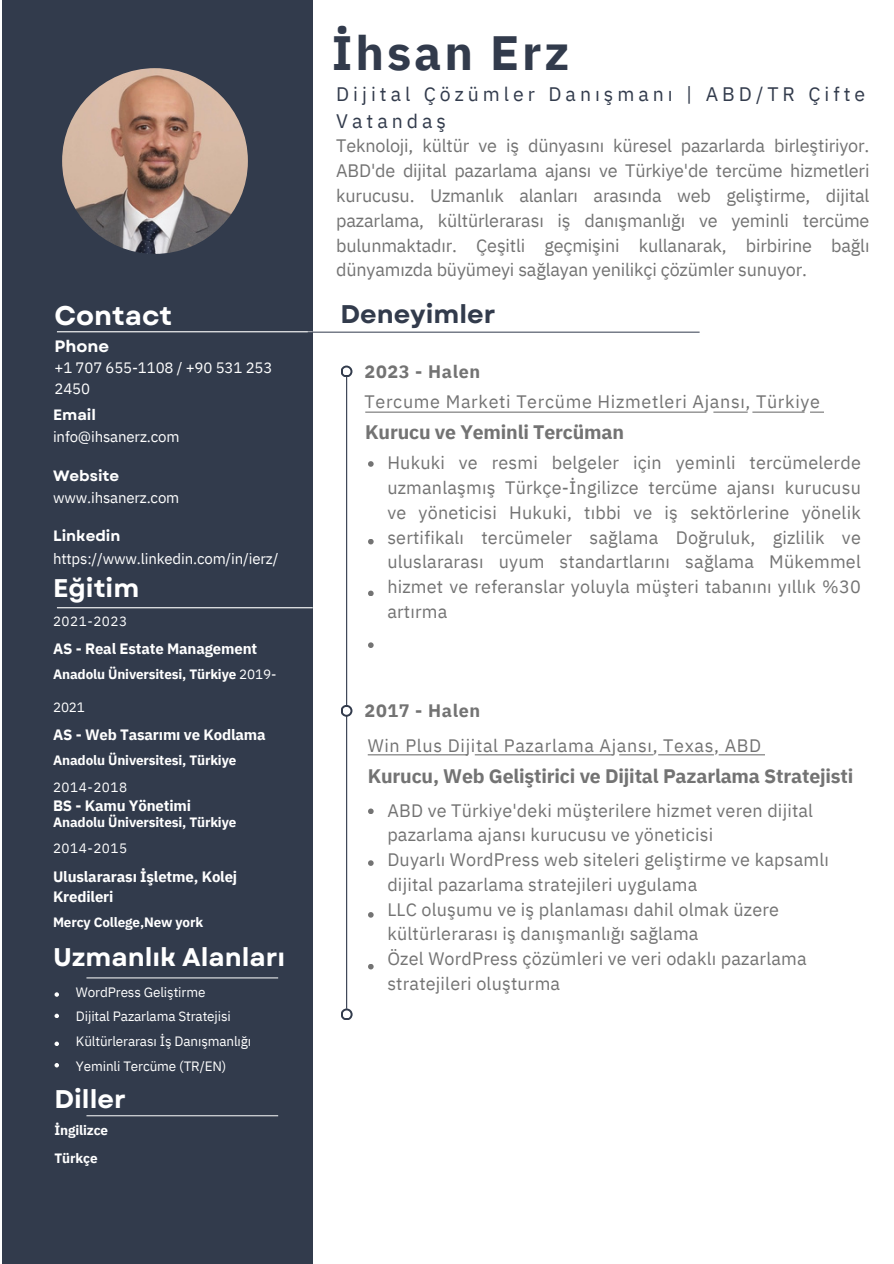
<style>
.page{position:relative;width:894px;height:1264px;background:#fff}
.page>*{position:absolute;margin:0;border:0;box-sizing:border-box;transform-origin:0 0}
.t1{font:700 48px "IBM Plex Sans";letter-spacing:.06em;color:#323b4c}
.t2{font:700 27px "Garet";color:#fff}
.t3{font:700 25.5px "Garet";color:#fff}
.t4{font:700 25.5px "Garet";color:#323b4c}
.t5{font:700 19.5px "IBM Plex Sans";letter-spacing:-.01em;color:#737373}
.t6{font:19.5px/27px "IBM Plex Sans";letter-spacing:.205em;color:#323b4c}
.t7{font:18px/24.8px "IBM Plex Sans";letter-spacing:.01em;color:#737373;text-align:justify}
.t8{font:18px/30.3px "IBM Plex Sans";letter-spacing:.035em;color:#737373}
.t9{font:700 18px "IBM Plex Sans";letter-spacing:.035em;color:#737373}
.t10{font:700 16.5px "Garet";color:#fff}
.t11{font:700 15px/20.2px "IBM Plex Sans";letter-spacing:-.01em;color:#fff}
.t12{font:15px/20.2px "IBM Plex Sans";letter-spacing:-.01em;color:#fff}
.t13{font:700 15px "Garet";color:#fff}
.t14{font:700 13.5px/28.2px "IBM Plex Sans";letter-spacing:-.01em;color:#fff}
.t15{font:13.5px/24.8px "IBM Plex Sans";letter-spacing:-.01em;color:#fff}
.t16{font:13.5px "IBM Plex Sans";letter-spacing:.035em;color:#fff}
.s1{font-weight:400}
.s2{font-weight:700}
</style>
<div class="page">
<div style="left:2px;top:0;width:310px;height:1263px;background:#323b4c"></div>
<hr style="left:57px;top:331px;width:255px;height:1px;background:#fff">
<hr style="left:57px;top:607px;width:255px;height:1px;background:#fff">
<hr style="left:308px;top:332px;width:391px;height:1px;background:#323b4c">
<hr style="left:346px;top:376px;width:1px;height:632px;background:#323b4c">
<svg style="left:341px;top:365px;width:11px;height:12px"></svg>
<div style="left:342px;top:367px;width:8px;height:8px;background:#fff"></div>
<svg style="left:341px;top:705px;width:11px;height:11px"></svg>
<div style="left:342px;top:707px;width:8px;height:7px;background:#fff"></div>
<img style="left:62px;top:68px;width:186px;height:186px;border-radius:50%">
<hr style="left:86px;top:977px;width:192px;height:1px;background:#fff">
<hr style="left:86px;top:1115px;width:192px;height:1px;background:#fff">
<svg style="left:54px;top:992px;width:5px;height:4px"></svg>
<svg style="left:54px;top:1013px;width:5px;height:5px"></svg>
<svg style="left:54px;top:1041px;width:5px;height:5px"></svg>
<svg style="left:54px;top:1063px;width:5px;height:4px"></svg>
<svg style="left:341px;top:1008px;width:11px;height:12px"></svg>
<div style="left:342px;top:1010px;width:8px;height:8px;background:#fff"></div>
<svg style="left:365px;top:411px;width:459px;height:2px"></svg>
<svg style="left:367px;top:754px;width:397px;height:1px"></svg>
<svg style="left:368px;top:461px;width:5px;height:6px"></svg>
<svg style="left:368px;top:539px;width:5px;height:5px"></svg>
<svg style="left:368px;top:590px;width:5px;height:6px"></svg>
<svg style="left:368px;top:642px;width:5px;height:6px"></svg>
<svg style="left:368px;top:808px;width:5px;height:6px"></svg>
<svg style="left:368px;top:860px;width:5px;height:5px"></svg>
<svg style="left:368px;top:912px;width:5px;height:5px"></svg>
<svg style="left:368px;top:964px;width:5px;height:5px"></svg>
<p class="t2" style="left:54px;top:296px;width:119px">Contact</p>
<p class="t10" style="left:54px;top:334px;width:56px">Phone</p>
<p class="t12" style="left:54px;top:357px;width:219px">+1 707 655-1108 / +90 531 253<br>2450</p>
<p class="t13" style="left:53px;top:404px;width:44px">Email</p>
<p class="t12" style="left:53px;top:426px;width:128px">info@ihsanerz.com</p>
<p class="t13" style="left:53px;top:464px;width:68px">Website</p>
<p class="t12" style="left:53px;top:487px;width:128px">www.ihsanerz.com</p>
<p class="t13" style="left:53px;top:525px;width:69px">Linkedin</p>
<p class="t12" style="left:53px;top:548px;width:227px">https://www.linkedin.com/in/ierz/</p>
<p class="t3" style="left:53px;top:569px;width:88px">Eğitim</p>
<p class="t16" style="left:53px;top:612px;width:76px">2021-2023</p>
<p class="t11" style="left:53px;top:638px;width:206px">AS - Real Estate Management</p>
<p class="t14" style="left:53px;top:660px;width:225px">Anadolu Üniversitesi, Türkiye <span class="s1">2019-</span></p>
<p class="t15" style="left:53px;top:694px;width:33px">2021</p>
<p class="t11" style="left:53px;top:724px;width:214px">AS - Web Tasarımı ve Kodlama</p>
<p class="t14" style="left:53px;top:745px;width:185px">Anadolu Üniversitesi, Türkiye</p>
<p class="t16" style="left:53px;top:777px;width:76px">2014-2018</p>
<p class="t11" style="left:53px;top:795px;width:140px">BS - Kamu Yönetimi</p>
<p class="t14" style="left:53px;top:807px;width:185px">Anadolu Üniversitesi, Türkiye</p>
<p class="t16" style="left:53px;top:838px;width:76px">2014-2015</p>
<p class="t11" style="left:53px;top:866px;width:186px">Uluslararası İşletme, Kolej<br>Kredileri</p>
<p class="t14" style="left:53px;top:907px;width:151px">Mercy College,New york</p>
<p class="t3" style="left:53px;top:938px;width:233px">Uzmanlık Alanları</p>
<p class="t15" style="left:76px;top:979px;width:177px">WordPress Geliştirme<br>Dijital Pazarlama Stratejisi<br>Kültürlerarası İş Danışmanlığı<br>Yeminli Tercüme (TR/EN)</p>
<p class="t3" style="left:54px;top:1080px;width:73px">Diller</p>
<p class="t14" style="left:54px;top:1115px;width:55px">İngilizce<br>Türkçe</p>
<p class="t1" style="left:332px;top:21px;width:239px">İhsan Erz</p>
<p class="t6" style="left:336px;top:80px;width:530px">Dijital Çözümler Danışmanı | ABD/TR Çifte<br>Vatandaş</p>
<p class="t7" style="left:336px;top:133px;width:534px">Teknoloji, kültür ve iş dünyasını küresel pazarlarda birleştiriyor.<br>ABD'de dijital pazarlama ajansı ve Türkiye'de tercüme hizmetleri kurucusu. Uzmanlık alanları arasında web geliştirme, dijital pazarlama, kültürlerarası iş danışmanlığı ve yeminli tercüme bulunmaktadır. Çeşitli geçmişini kullanarak, birbirine bağlı dünyamızda büyümeyi sağlayan yenilikçi çözümler sunuyor.</p>
<p class="t4" style="left:340px;top:296px;width:156px">Deneyimler</p>
<h5 class="t8" style="left:364px;top:356px;width:457px"><span class="s2">2023 - Halen<br></span>Tercume Marketi Tercüme Hizmetleri Ajansı, Türkiye</h5>
<p class="t5" style="left:365px;top:419px;width:260px">Kurucu ve Yeminli Tercüman</p>
<p class="t7" style="left:387px;top:450px;width:475px">Hukuki ve resmi belgeler için yeminli tercümelerde uzmanlaşmış Türkçe-İngilizce tercüme ajansı kurucusu ve yöneticisi Hukuki, tıbbi ve iş sektörlerine yönelik sertifikalı tercümeler sağlama Doğruluk, gizlilik ve uluslararası uyum standartlarını sağlama Mükemmel hizmet ve referanslar yoluyla müşteri tabanını yıllık %30 artırma</p>
<h1 class="t9" style="left:364px;top:698px;width:117px">2017 - Halen</h1>
<h4 class="t8" style="left:367px;top:729px;width:395px">Win Plus Dijital Pazarlama Ajansı, Texas, ABD</h4>
<p class="t5" style="left:367px;top:763px;width:487px">Kurucu, Web Geliştirici ve Dijital Pazarlama Stratejisti</p>
<h2 class="t7" style="left:387px;top:797px;width:443px;text-align:left">ABD ve Türkiye'deki müşterilere hizmet veren dijital pazarlama ajansı kurucusu ve yöneticisi<br>Duyarlı WordPress web siteleri geliştirme ve kapsamlı dijital pazarlama stratejileri uygulama<br>LLC oluşumu ve iş planlaması dahil olmak üzere kültürlerarası iş danışmanlığı sağlama<br>Özel WordPress çözümleri ve veri odaklı pazarlama stratejileri oluşturma</h2>
</div>
